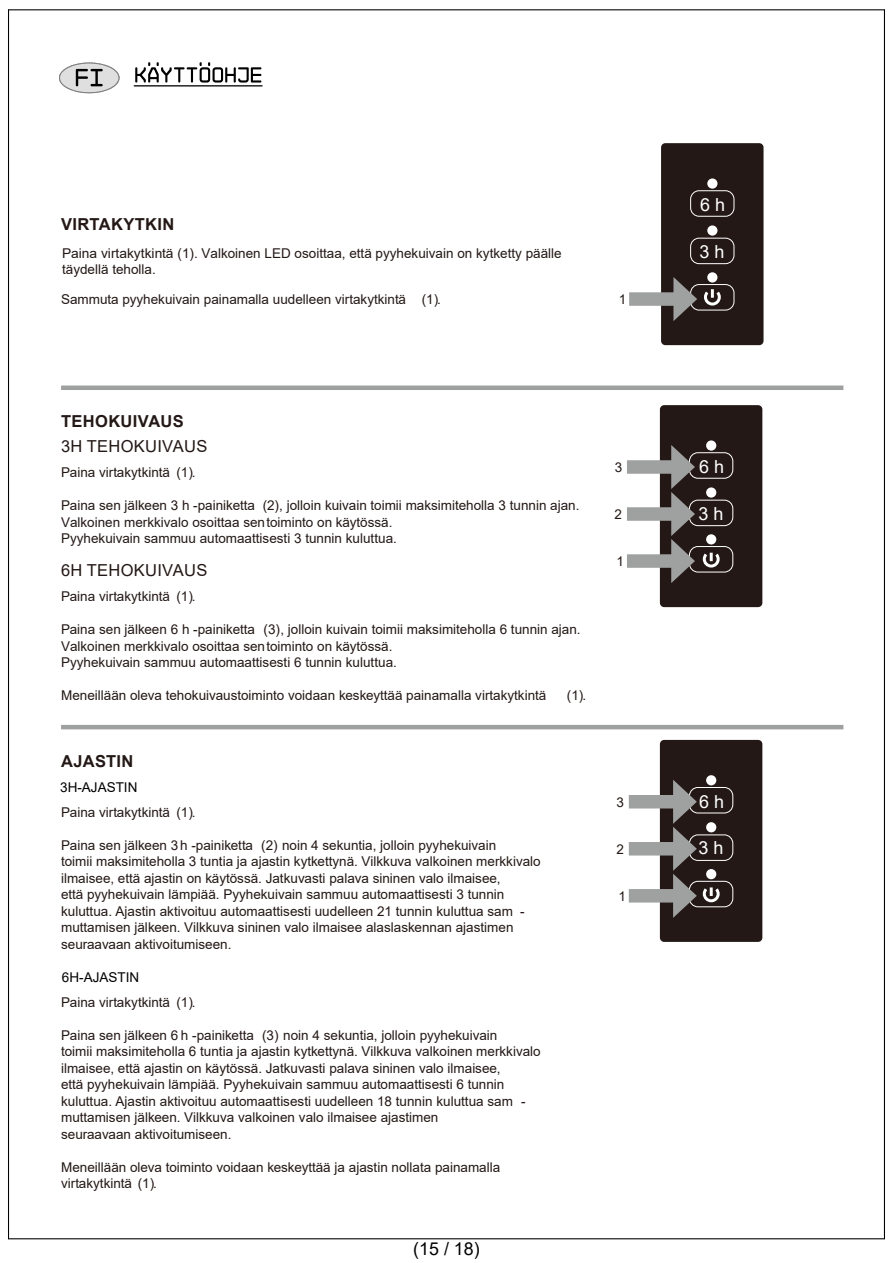
<style>
.page{position:relative;width:893px;height:1263px;background:#fff}
.page>*{position:absolute;margin:0;border:0;box-sizing:border-box;transform-origin:0 0}
.t1{font:18px "Arial";color:#fff}
.t2{font:17.85px "Arial";color:#000}
.t3{font:700 16.5px "Arial";letter-spacing:.02em;color:#231815}
.t4{font:16.5px "Arial";letter-spacing:.02em;color:#231815}
.t5{font:13.5px/16.5px "Arial";color:#231815}
.t6{font:13.5px "Arial";color:#000}
</style>
<div class="page">
<hr style="left:61px;top:725px;width:782px;height:4px;background:#9fa0a0">
<div style="left:61px;top:385px;width:782px;height:5px;background:#9fa0a0"></div>
<div style="left:661px;top:143px;width:103px;height:202px;background:#231815;border-radius:4px"></div>
<div style="left:707px;top:225px;width:10px;height:11px;background:#fff;border-radius:50%"></div>
<div style="left:707px;top:272px;width:10px;height:10px;background:#fff;border-radius:50%"></div>
<div style="left:707px;top:178px;width:10px;height:11px;background:#fff;border-radius:50%"></div>
<div style="left:690px;top:284px;width:44px;height:26px;border:1px solid #fff;border-radius:9px"></div>
<div style="left:690px;top:238px;width:44px;height:26px;border:1px solid #fff;border-radius:9px"></div>
<div style="left:690px;top:190px;width:44px;height:27px;border:1px solid #fff;border-radius:9px"></div>
<div style="left:629px;top:292px;width:54px;height:14px;background:#9fa0a0"></div>
<svg style="left:673px;top:277px;width:49px;height:44px"></svg>
<div style="left:660px;top:405px;width:102px;height:202px;background:#231815;border-radius:4px"></div>
<svg style="left:702px;top:552px;width:18px;height:16px"></svg>
<div style="left:706px;top:487px;width:10px;height:11px;background:#fff;border-radius:50%"></div>
<div style="left:706px;top:534px;width:10px;height:10px;background:#fff;border-radius:50%"></div>
<div style="left:706px;top:440px;width:10px;height:11px;background:#fff;border-radius:50%"></div>
<div style="left:689px;top:546px;width:44px;height:26px;border:1px solid #fff;border-radius:9px"></div>
<div style="left:689px;top:500px;width:44px;height:26px;border:1px solid #fff;border-radius:9px"></div>
<div style="left:689px;top:452px;width:44px;height:27px;border:1px solid #fff;border-radius:9px"></div>
<div style="left:627px;top:554px;width:54px;height:14px;background:#9fa0a0"></div>
<div style="left:627px;top:460px;width:54px;height:14px;background:#9fa0a0"></div>
<div style="left:627px;top:507px;width:54px;height:14px;background:#9fa0a0"></div>
<svg style="left:671px;top:445px;width:24px;height:138px"></svg>
<div style="left:660px;top:740px;width:102px;height:202px;background:#231815;border-radius:4px"></div>
<div style="left:706px;top:775px;width:10px;height:10px;background:#fff;border-radius:50%"></div>
<div style="left:689px;top:881px;width:44px;height:26px;border:1px solid #fff;border-radius:9px"></div>
<div style="left:689px;top:834px;width:44px;height:27px;border:1px solid #fff;border-radius:9px"></div>
<div style="left:689px;top:787px;width:44px;height:26px;border:1px solid #fff;border-radius:9px"></div>
<div style="left:629px;top:889px;width:53px;height:13px;background:#9fa0a0"></div>
<div style="left:629px;top:795px;width:53px;height:13px;background:#9fa0a0"></div>
<div style="left:629px;top:842px;width:53px;height:13px;background:#9fa0a0"></div>
<svg style="left:673px;top:780px;width:48px;height:138px"></svg>
<svg style="left:135px;top:62px;width:126px;height:21px"></svg>
<hr style="left:134px;top:85px;width:128px;height:1px;background:#000">
<svg style="left:59px;top:62px;width:61px;height:32px"></svg>
<hr style="left:8px;top:10px;width:1px;height:1229px;background:#000">
<hr style="left:9px;top:1238px;width:875px;height:1px;background:#000">
<hr style="left:884px;top:10px;width:1px;height:1229px;background:#000">
<hr style="left:9px;top:9px;width:875px;height:1px;background:#000">
<p class="t3" style="left:61px;top:212px;width:115px">VIRTAKYTKIN</p>
<p class="t5" style="left:62px;top:245px;width:501px">Paina virtakytkintä (1). Valkoinen LED osoittaa, että pyyhekuivain on kytketty päälle täydellä teholla.</p>
<p class="t5" style="left:61px;top:291px;width:381px">Sammuta pyyhekuivain painamalla uudelleen virtakytkintä (1).</p>
<p class="t5" style="left:619px;top:291px;width:9px">1</p>
<p class="t3" style="left:61px;top:410px;width:124px">TEHOKUIVAUS</p>
<p class="t4" style="left:61px;top:435px;width:148px">3H TEHOKUIVAUS</p>
<p class="t5" style="left:61px;top:464px;width:136px">Paina virtakytkintä (1).</p>
<p class="t5" style="left:61px;top:497px;width:520px">Paina sen jälkeen 3 h -painiketta (2), jolloin kuivain toimii maksimiteholla 3 tunnin ajan.<br>Valkoinen merkkivalo osoittaa sen toiminto on käytössä.<br>Pyyhekuivain sammuu automaattisesti 3 tunnin kuluttua.</p>
<p class="t4" style="left:61px;top:559px;width:148px">6H TEHOKUIVAUS</p>
<p class="t5" style="left:61px;top:588px;width:136px">Paina virtakytkintä (1).</p>
<p class="t5" style="left:61px;top:621px;width:521px">Paina sen jälkeen 6 h -painiketta (3), jolloin kuivain toimii maksimiteholla 6 tunnin ajan.<br>Valkoinen merkkivalo osoittaa sen toiminto on käytössä.<br>Pyyhekuivain sammuu automaattisesti 6 tunnin kuluttua.</p>
<p class="t5" style="left:61px;top:687px;width:487px">Meneillään oleva tehokuivaustoiminto voidaan keskeyttää painamalla virtakytkintä</p>
<p class="t5" style="left:567px;top:687px;width:21px">(1).</p>
<p class="t3" style="left:61px;top:749px;width:74px">AJASTIN</p>
<p class="t5" style="left:61px;top:804px;width:136px">Paina virtakytkintä (1).</p>
<p class="t5" style="left:61px;top:837px;width:481px">Paina sen jälkeen 3 h -painiketta (2) noin 4 sekuntia, jolloin pyyhekuivain<br>toimii maksimiteholla 3 tuntia ja ajastin kytkettynä. Vilkkuva valkoinen merkkivalo ilmaisee, että ajastin on käytössä. Jatkuvasti palava sininen valo ilmaisee,<br>että pyyhekuivain lämpiää. Pyyhekuivain sammuu automaattisesti 3 tunnin kuluttua. Ajastin aktivoituu automaattisesti uudelleen 21 tunnin kuluttua sam - muttamisen jälkeen. Vilkkuva sininen valo ilmaisee alaslaskennan ajastimen seuraavaan aktivoitumiseen.</p>
<p class="t6" style="left:60px;top:778px;width:79px">3H-AJASTIN</p>
<p class="t6" style="left:62px;top:968px;width:79px">6H-AJASTIN</p>
<p class="t5" style="left:61px;top:994px;width:136px">Paina virtakytkintä (1).</p>
<p class="t5" style="left:61px;top:1027px;width:481px">Paina sen jälkeen 6 h -painiketta (3) noin 4 sekuntia, jolloin pyyhekuivain<br>toimii maksimiteholla 6 tuntia ja ajastin kytkettynä. Vilkkuva valkoinen merkkivalo ilmaisee, että ajastin on käytössä. Jatkuvasti palava sininen valo ilmaisee,<br>että pyyhekuivain lämpiää. Pyyhekuivain sammuu automaattisesti 6 tunnin kuluttua. Ajastin aktivoituu automaattisesti uudelleen 18 tunnin kuluttua sam - muttamisen jälkeen. Vilkkuva valkoinen valo ilmaisee ajastimen<br>seuraavaan aktivoitumiseen.</p>
<p class="t5" style="left:61px;top:1159px;width:441px">Meneillään oleva toiminto voidaan keskeyttää ja ajastin nollata painamalla virtakytkintä (1).</p>
<h2 class="t2" style="left:413px;top:1237px;width:68px">(15 / 18)</h2>
<p class="t5" style="left:615px;top:459px;width:9px">3</p>
<p class="t5" style="left:615px;top:506px;width:9px">2</p>
<p class="t5" style="left:617px;top:553px;width:9px">1</p>
<p class="t5" style="left:617px;top:794px;width:9px">3</p>
<p class="t5" style="left:616px;top:841px;width:9px">2</p>
<p class="t5" style="left:618px;top:888px;width:9px">1</p>
<h1 class="t1" style="left:700px;top:192px;width:27px">6 h</h1>
<h1 class="t1" style="left:700px;top:239px;width:27px">3 h</h1>
<h1 class="t1" style="left:699px;top:454px;width:27px">6 h</h1>
<h1 class="t1" style="left:698px;top:501px;width:27px">3 h</h1>
<h1 class="t1" style="left:699px;top:789px;width:27px">6 h</h1>
<h1 class="t1" style="left:698px;top:836px;width:27px">3 h</h1>
</div>
